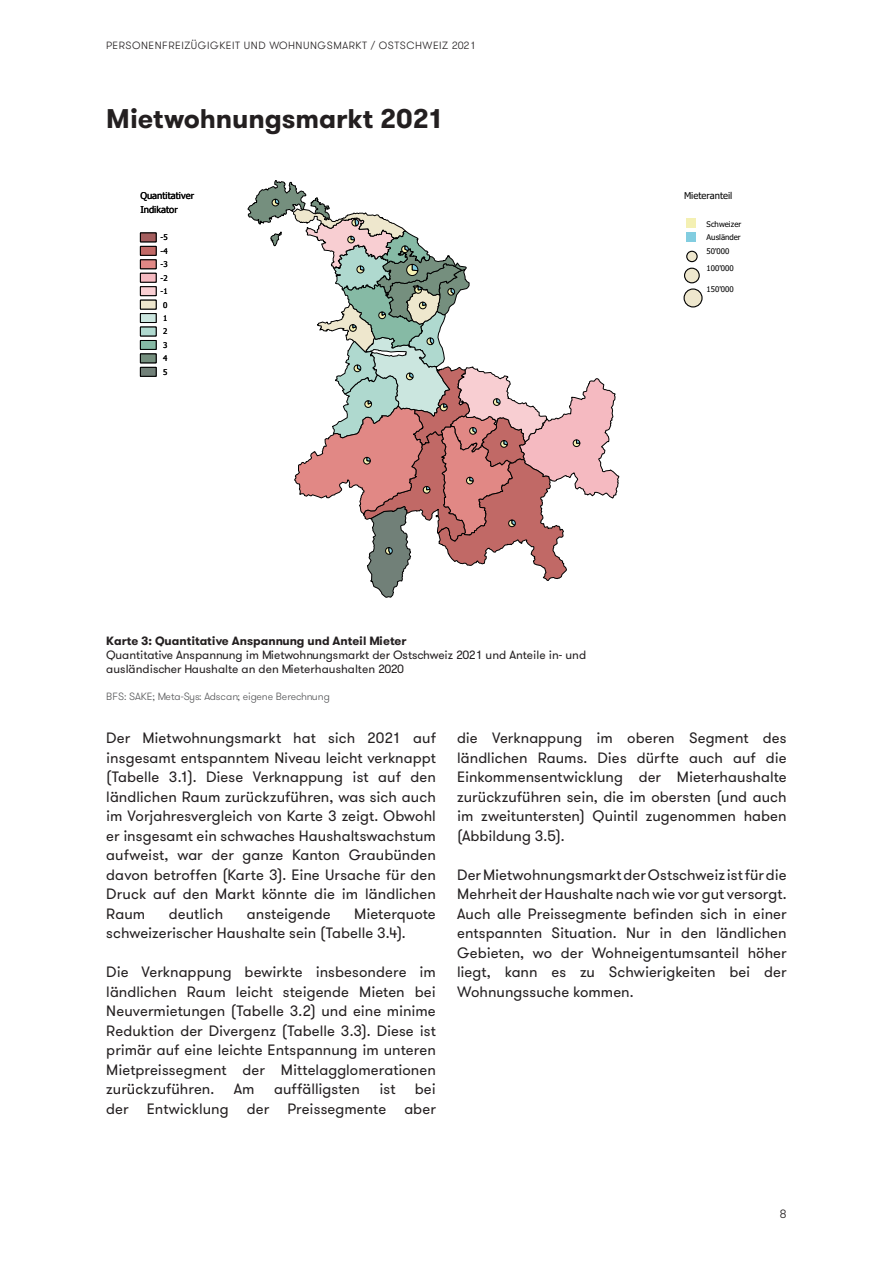
<style>
.page{position:relative;width:893px;height:1263px;background:#fff}
.page>*{position:absolute;margin:0;border:0;box-sizing:border-box;transform-origin:0 0}
.Titel{font:700 27px "GT Walsheim";letter-spacing:-.005em;color:#231f20}
.Lauftext{font:15px/19.5px "GT Walsheim";color:#231f20;text-align:justify}
.Bildlegende{font:12px/14.4px "GT Walsheim";color:#231f20}
.Bildlegende-2{font:700 12px "GT Walsheim";color:#231f20}
.t1{font:300 12px "GT Walsheim";color:#231f20}
.t2{font:300 10.5px "GT Walsheim";letter-spacing:.05em;color:#231f20}
.Bildquelle{font:300 10.5px "GT Walsheim";color:#57585a}
.t3{font:9.45px/13.6px "Tahoma";color:#000}
.t4{font:7.8px/13.5px "Tahoma";letter-spacing:-.005em;color:#000;text-align:center}
</style>
<div class="page">
<svg style="left:247px;top:180px;width:372px;height:418px"></svg>
<div style="left:140px;top:233px;width:16px;height:9px;background:#a45e5e;border:1px solid #000"></div>
<div style="left:140px;top:246px;width:16px;height:10px;background:#c16966;border:1px solid #000"></div>
<div style="left:140px;top:260px;width:16px;height:9px;background:#e18885;border:1px solid #000"></div>
<div style="left:140px;top:273px;width:16px;height:9px;background:#f5bac1;border:1px solid #000"></div>
<div style="left:140px;top:286px;width:16px;height:10px;background:#f8ced2;border:1px solid #000"></div>
<div style="left:140px;top:300px;width:16px;height:9px;background:#eee7cd"></div>
<div style="left:140px;top:313px;width:16px;height:10px;background:#cbe6df;border:1px solid #000"></div>
<div style="left:140px;top:327px;width:16px;height:9px;background:#afd9cf"></div>
<div style="left:140px;top:340px;width:16px;height:10px;background:#86baa5;border:1px solid #000"></div>
<div style="left:140px;top:354px;width:16px;height:9px;background:#758f7e;border:1px solid #000"></div>
<div style="left:140px;top:367px;width:16px;height:10px;background:#718078;border:1px solid #000"></div>
<svg style="left:686px;top:219px;width:9px;height:22px"></svg>
<div style="left:687px;top:251px;width:10px;height:11px;background:#eee7cd;border-radius:50%"></div>
<div style="left:686px;top:251px;width:12px;height:11px;border:1px solid #000;border-radius:50%"></div>
<div style="left:685px;top:268px;width:14px;height:15px;background:#eee7cd;border-radius:50%"></div>
<div style="left:684px;top:268px;width:16px;height:15px;border:1px solid #000;border-radius:50%"></div>
<div style="left:684px;top:289px;width:18px;height:18px;background:#eee7cd;border-radius:50%"></div>
<div style="left:683px;top:288px;width:20px;height:19px;border:1px solid #000;border-radius:50%"></div>
<p class="t2" style="left:106px;top:39px;width:371px">PERSONENFREIZÜGIGKEIT UND WOHNUNGSMARKT / OSTSCHWEIZ 2021</p>
<p class="Titel" style="left:106px;top:101px;width:339px">Mietwohnungsmarkt 2021</p>
<p class="t3" style="left:140px;top:189px;width:55px">Quantitativer<br>Indikator</p>
<p class="t4" style="left:161px;top:231px;width:9px">-5 -4 -3 -2 -1<br>0<br>1<br>2<br>3<br>4<br>5</p>
<p class="t3" style="left:684px;top:189px;width:50px">Mieteranteil</p>
<p class="t4" style="left:706px;top:218px;width:36px;text-align:justify">Schweizer Ausländer 50'000</p>
<p class="t4" style="left:706px;top:262px;width:29px">100'000</p>
<p class="t4" style="left:706px;top:283px;width:29px">150'000</p>
<p class="Bildlegende-2" style="left:106px;top:633px;width:302px">Karte 3: Quantitative Anspannung und Anteil Mieter</p>
<p class="Bildlegende" style="left:106px;top:647px;width:481px">Quantitative Anspannung im Mietwohnungsmarkt der Ostschweiz 2021 und Anteile in- und ausländischer Haushalte an den Mieterhaushalten 2020</p>
<p class="Bildquelle" style="left:106px;top:690px;width:225px">BFS: SAKE; Meta-Sys: Adscan; eigene Berechnung</p>
<p class="Lauftext" style="left:106px;top:728px;width:331px">Der Mietwohnungsmarkt hat sich 2021 auf insgesamt entspanntem Niveau leicht verknappt (Tabelle 3.1). Diese Verknappung ist auf den ländlichen Raum zurückzuführen, was sich auch im Vorjahresvergleich von Karte 3 zeigt. Obwohl er insgesamt ein schwaches Haushaltswachstum aufweist, war der ganze Kanton Graubünden davon betroffen (Karte 3). Eine Ursache für den Druck auf den Markt könnte die im ländlichen Raum</p>
<p class="Lauftext" style="left:106px;top:904px;width:331px;text-indent:248px">Mieterquote schweizerischer Haushalte sein (Tabelle 3.4).</p>
<p class="Lauftext" style="left:106px;top:962px;width:331px">Die Verknappung bewirkte insbesondere im ländlichen Raum leicht steigende Mieten bei Neuvermietungen (Tabelle 3.2) und eine minime Reduktion der Divergenz (Tabelle 3.3). Diese ist primär auf eine leichte Entspannung im unteren Mietpreissegment der Mittelagglomerationen zurückzuführen.</p>
<p class="Lauftext" style="left:169px;top:904px;width:56px">deutlich</p>
<p class="Lauftext" style="left:247px;top:904px;width:85px">ansteigende</p>
<p class="Lauftext" style="left:106px;top:1079px;width:331px;text-align:right">bei<br>der Entwicklung der Preissegmente aber</p>
<p class="Lauftext" style="left:234px;top:1079px;width:22px">Am</p>
<p class="Lauftext" style="left:274px;top:1079px;width:87px">auffälligsten</p>
<p class="Lauftext" style="left:379px;top:1079px;width:18px">ist</p>
<p class="Lauftext" style="left:457px;top:728px;width:331px">die Verknappung im oberen Segment des ländlichen Raums. Dies dürfte auch auf die Einkommensentwicklung der Mieterhaushalte zurückzuführen sein, die im obersten (und auch im zweituntersten) Quintil zugenommen haben (Abbildung 3.5).</p>
<p class="Lauftext" style="left:457px;top:865px;width:331px">Der Mietwohnungsmarkt der Ostschweiz ist für die Mehrheit der Haushalte nach wie vor gut versorgt.<br>Auch alle Preissegmente befinden sich in einer entspannten Situation. Nur in den ländlichen Gebieten, wo der Wohneigentumsanteil höher liegt, kann es zu Schwierigkeiten bei der Wohnungssuche kommen.</p>
<p class="t1" style="left:780px;top:1206px;width:8px">8</p>
</div>
